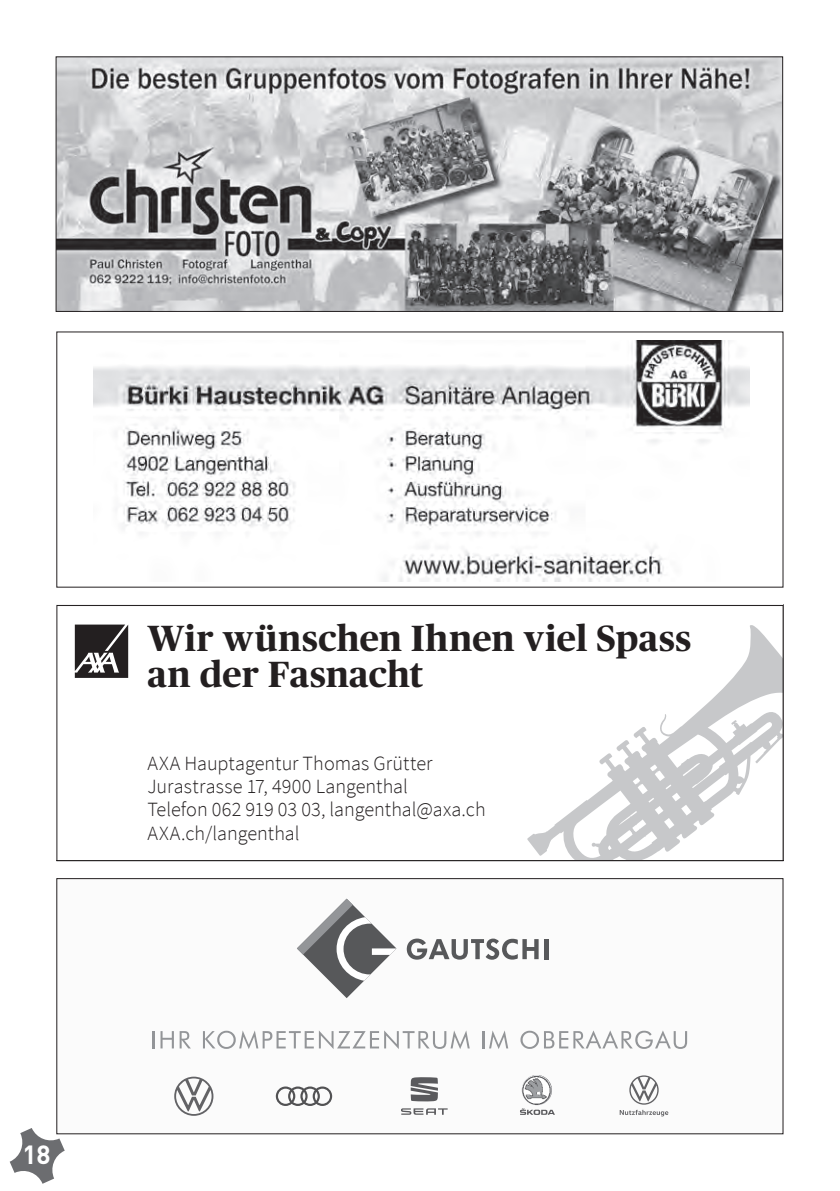
<style>
.page{position:relative;width:840px;height:1191px;background:#fff}
.page>*{position:absolute;margin:0;border:0;box-sizing:border-box;transform-origin:0 0}
.t1{font:700 36.4px/36.4px "Publico Headline";letter-spacing:.01em;color:#231f20}
.t2{font:700 26px "DIN";color:#fff}
.t3{font:300 20.2px/23.2px "Source Sans Pro";color:#231f20}
</style>
<div class="page">
<svg style="left:57px;top:604px;width:725px;height:255px"></svg>
<div style="left:57px;top:605px;width:726px;height:256px;border:1px solid #231f20"></div>
<img style="left:93px;top:340px;width:655px;height:242px">
<img style="left:58px;top:59px;width:722px;height:251px">
<div style="left:56px;top:57px;width:726px;height:255px;border:1px solid #231f20"></div>
<div style="left:57px;top:878px;width:725px;height:255px;background:#fbfbfb"></div>
<svg style="left:406px;top:938px;width:132px;height:21px"></svg>
<hr style="left:544px;top:939px;width:4px;height:20px;background:#57585a">
<svg style="left:297px;top:898px;width:99px;height:100px"></svg>
<svg style="left:153px;top:1031px;width:38px;height:17px"></svg>
<svg style="left:203px;top:1030px;width:110px;height:19px"></svg>
<svg style="left:319px;top:1030px;width:150px;height:19px"></svg>
<svg style="left:482px;top:1030px;width:26px;height:19px"></svg>
<svg style="left:520px;top:1030px;width:166px;height:19px"></svg>
<svg style="left:174px;top:1076px;width:39px;height:40px"></svg>
<svg style="left:276px;top:1086px;width:56px;height:20px"></svg>
<svg style="left:401px;top:1077px;width:46px;height:37px"></svg>
<svg style="left:520px;top:1108px;width:34px;height:7px"></svg>
<svg style="left:619px;top:1075px;width:49px;height:41px"></svg>
<img style="left:521px;top:1075px;width:30px;height:30px;border-radius:15px">
<div style="left:56px;top:878px;width:727px;height:256px;border:1px solid #231f20"></div>
<svg style="left:10px;top:1128px;width:55px;height:55px"></svg>
<p class="t1" style="left:147px;top:618px;width:545px">Wir wünschen Ihnen viel Spass an der Fasnacht</p>
<p class="t3" style="left:147px;top:751px;width:340px">AXA Hauptagentur Thomas Grütter<br>Jurastrasse 17, 4900 Langenthal<br>Telefon 062 919 03 03, langenthal@axa.ch<br>AXA.ch/langenthal</p>
<p class="t2" style="left:22px;top:1137px;width:30px">18</p>
</div>
